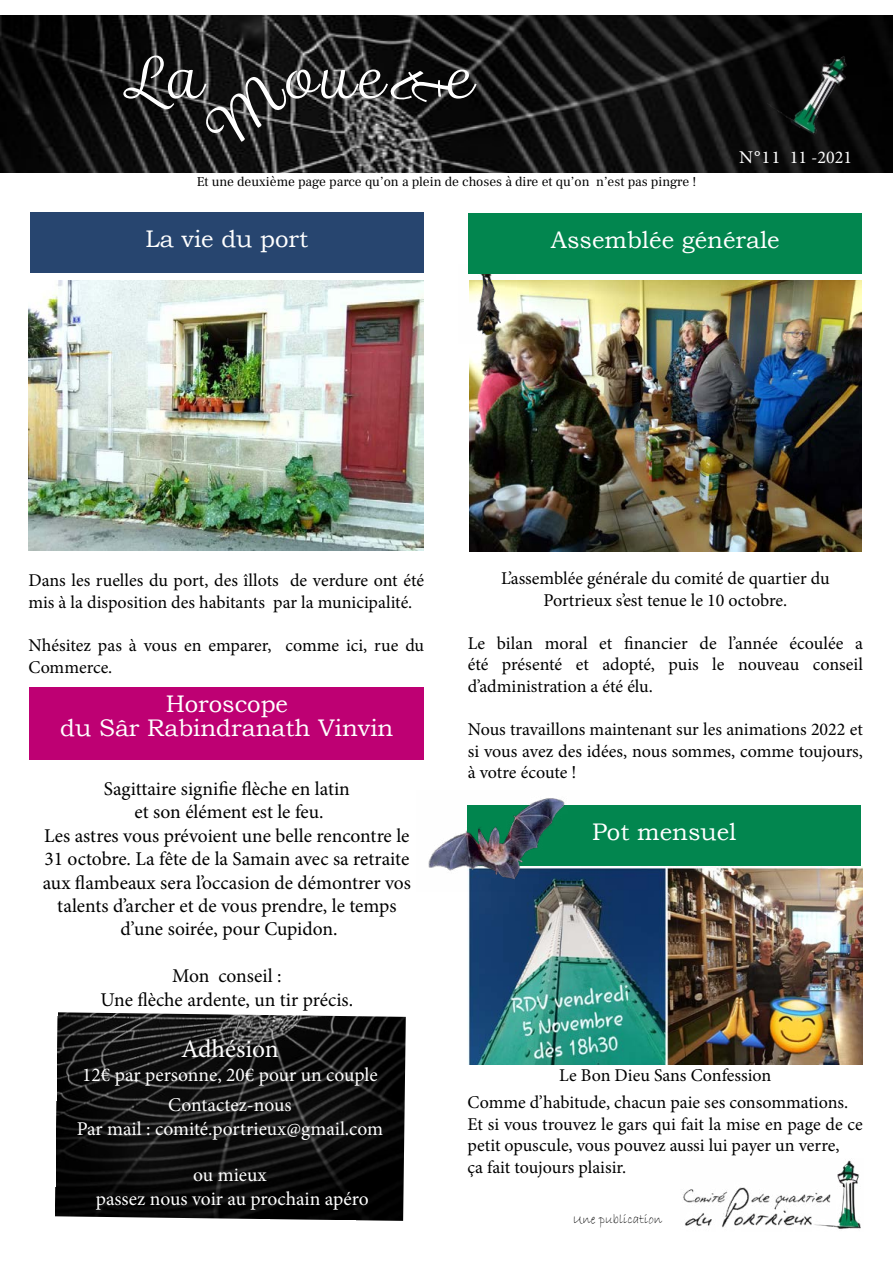
<style>
.page{position:relative;width:893px;height:1263px;background:#fff}
.page>*{position:absolute;margin:0;border:0;box-sizing:border-box;transform-origin:0 0}
.t1{font:55.5px "Madre Script";color:#fff;scale:1.05 1}
.t2{font:25.5px "Minion Pro";color:#fff}
.t3{font:24px/24px "Bookman Old Style";color:#fff;text-align:center}
.t4{font:19.5px/23.4px "Minion Pro";color:#000;text-align:center}
.t5{font:19.5px/30.6px "Minion Pro";color:#fff;text-align:center}
.t6{font:18px/21.6px "Minion Pro";color:#000}
.t7{font:18px "Minion Pro";color:#fff;scale:1.05 1}
.t8{font:13.5px "Frank Ruhl Hofshi";color:#000}
.t9{font:13.5px "Bradley Hand ITC";color:#000}
</style>
<div class="page">
<img style="left:469px;top:281px;width:393px;height:270px">
<img style="left:469px;top:274px;width:47px;height:70px">
<img style="left:55px;top:1012px;width:351px;height:209px">
<img style="left:683px;top:1160px;width:178px;height:69px">
<div style="left:30px;top:687px;width:394px;height:72px;background:#be0073"></div>
<img style="left:0;top:16px;width:892px;height:156px">
<img style="left:730px;top:17px;width:163px;height:156px">
<div style="left:467px;top:805px;width:394px;height:61px;background:#02864f"></div>
<img style="left:468px;top:866px;width:395px;height:198px">
<div style="left:468px;top:213px;width:394px;height:61px;background:#02864f"></div>
<img style="left:428px;top:798px;width:151px;height:94px">
<img style="left:28px;top:281px;width:396px;height:269px">
<div style="left:30px;top:212px;width:394px;height:61px;background:#27456f"></div>
<svg style="left:200px;top:66px;width:93px;height:87px;background:#232323"></svg>
<svg style="left:387px;top:65px;width:44px;height:41px;background:#151515"></svg>
<h1 class="t1" style="left:123px;top:46px;width:78px">La</h1>
<h1 class="t1" style="left:286px;top:46px;width:180px">oue e</h1>
<h1 class="t1" style="left:464px;top:82px;width:22px;rotate:90deg">t</h1>
<p class="t8" style="left:197px;top:173px;width:501px">Et une deuxième page parce qu’on a plein de choses à dire et qu’on n’est pas pingre !</p>
<p class="t7" style="left:739px;top:145px;width:109px">N°11 11 -2021</p>
<h3 class="t3" style="left:146px;top:227px;width:164px">La vie du port</h3>
<h3 class="t3" style="left:551px;top:228px;width:230px">Assemblée générale</h3>
<p class="t6" style="left:28px;top:570px;width:397px">Dans les ruelles du port, des îllots de verdure ont été mis à la disposition des habitants par la municipalité.</p>
<p class="t6" style="left:28px;top:634px;width:397px">Nhésitez pas à vous en emparer, comme ici, rue du<br>Commerce.</p>
<h3 class="t3" style="left:60px;top:691px;width:335px">Horoscope<br>du Sâr Rabindranath Vinvin</h3>
<p class="t4" style="left:43px;top:777px;width:370px">Sagittaire signifie flèche en latin<br>et son élément est le feu.<br>Les astres vous prévoient une belle rencontre le 31 octobre. La fête de la Samain avec sa retraite aux flambeaux sera l’occasion de démontrer vos talents d’archer et de vous prendre, le temps d’une soirée, pour Cupidon.</p>
<p class="t4" style="left:101px;top:964px;width:254px">Mon conseil :<br>Une flèche ardente, un tir précis.</p>
<h2 class="t2" style="left:181px;top:1032px;width:99px">Adhésion</h2>
<p class="t5" style="left:82px;top:1059px;width:297px">12€ par personne, 20€ pour un couple<br>Contactez-nous</p>
<p class="t5" style="left:77px;top:1113px;width:308px">Par mail : comité.portrieux@gmail.com</p>
<p class="t5" style="left:96px;top:1163px;width:274px;line-height:23.4px">ou mieux<br>passez nous voir au prochain apéro</p>
<p class="t6" style="left:501px;top:567px;width:330px;text-align:center">L’assemblée générale du comité de quartier du<br>Portrieux s’est tenue le 10 octobre.</p>
<p class="t6" style="left:468px;top:632px;width:397px;text-align:justify">Le bilan moral et financier de l’année écoulée a été présenté et adopté, puis le nouveau conseil d’administration a été élu.</p>
<p class="t6" style="left:468px;top:719px;width:397px;text-align:justify">Nous travaillons maintenant sur les animations 2022 et si vous avez des idées, nous sommes, comme toujours, à votre écoute !</p>
<h3 class="t3" style="left:592px;top:820px;width:146px">Pot mensuel</h3>
<p class="t6" style="left:559px;top:1064px;width:214px">Le Bon Dieu Sans Confession</p>
<p class="t6" style="left:468px;top:1092px;width:397px">Comme d’habitude, chacun paie ses consommations.<br>Et si vous trouvez le gars qui fait la mise en page de ce petit opuscule, vous pouvez aussi lui payer un verre,<br>ça fait toujours plaisir.</p>
<p class="t9" style="left:573px;top:1210px;width:91px">Une publication</p>
</div>
